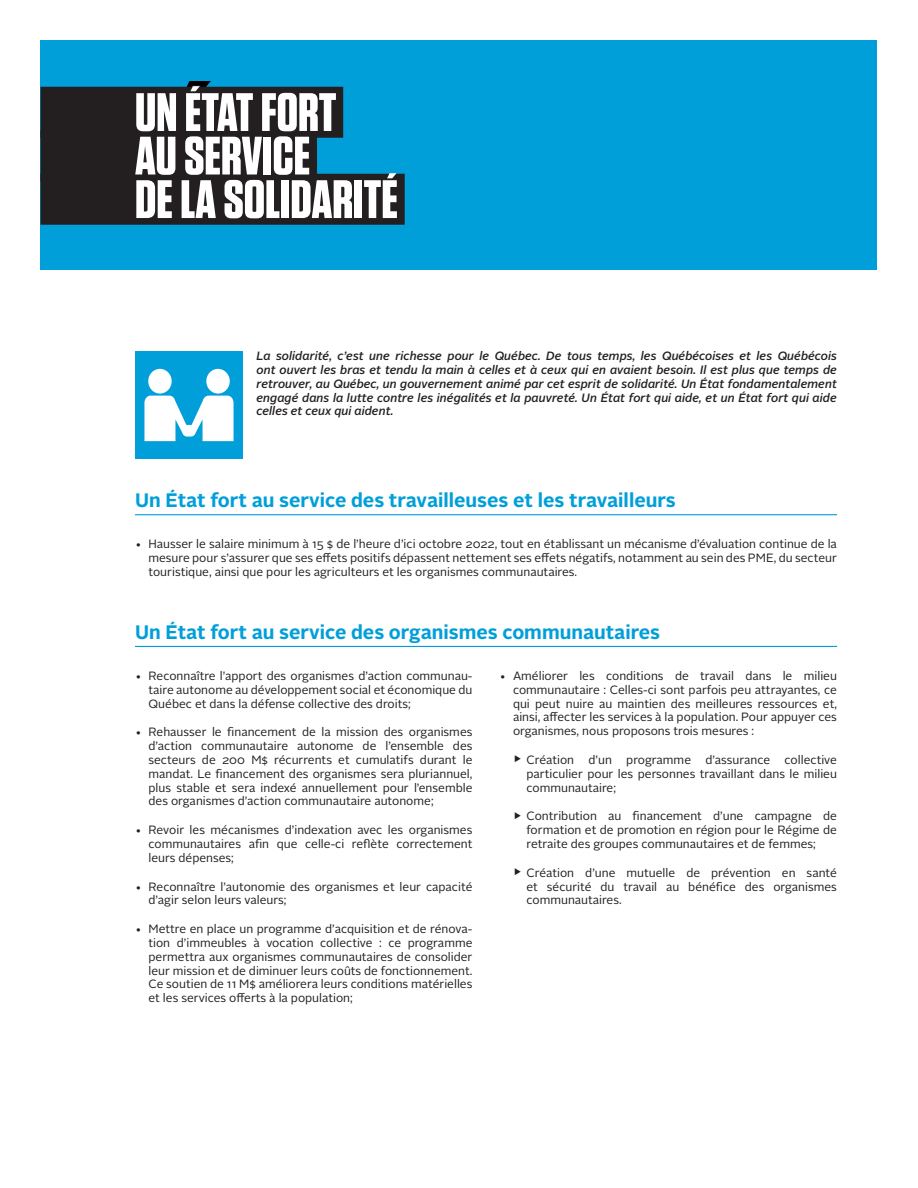
<style>
.page{position:relative;width:918px;height:1188px;background:#fff}
.page>*{position:absolute;margin:0;border:0;box-sizing:border-box;transform-origin:0 0}
.t1{font:700 54px/43.5px "Tungsten";color:#fff}
.t2{font:700 19.5px "Alright Sans";color:#009fda}
.t3{font:12px/13.8px "Alright Sans";color:#231f20;text-align:justify}
.t4{font:italic 500 12px/13.8px "Alright Sans";color:#231f20;text-align:justify}
.s1{font-size:10.5px}
</style>
<div class="page">
<div style="left:40px;top:40px;width:838px;height:230px;background:#009fda"></div>
<svg style="left:178px;top:81px;width:38px;height:6px"></svg>
<div style="left:40px;top:87px;width:303px;height:51px;background:#231f20"></div>
<div style="left:40px;top:130px;width:277px;height:51px;background:#231f20"></div>
<div style="left:40px;top:174px;width:365px;height:51px;background:#231f20"></div>
<hr style="left:135px;top:514px;width:702px;height:1px;background:#009fda">
<hr style="left:135px;top:646px;width:702px;height:1px;background:#009fda">
<div style="left:135px;top:351px;width:108px;height:108px;background:#009fda"></div>
<div style="left:206px;top:369px;width:24px;height:25px;background:#fff;border-radius:50%"></div>
<svg style="left:144px;top:396px;width:90px;height:45px"></svg>
<div style="left:148px;top:369px;width:24px;height:25px;background:#fff;border-radius:50%"></div>
<h1 class="t1" style="left:135px;top:92px;width:264px">UN ÉTAT FORT<br>AU SERVICE<br>DE LA SOLIDARITÉ</h1>
<p class="t4" style="left:256px;top:349px;width:582px">La solidarité, c’est une richesse pour le Québec. De tous temps, les Québécoises et les Québécois ont ouvert les bras et tendu la main à celles et à ceux qui en avaient besoin. Il est plus que temps de retrouver, au Québec, un gouvernement animé par cet esprit de solidarité. Un État fondamentalement engagé dans la lutte contre les inégalités et la pauvreté. Un État fort qui aide, et un État fort qui aide celles et ceux qui aident.</p>
<h2 class="t2" style="left:135px;top:487px;width:542px">Un État fort au service des travailleuses et les travailleurs</h2>
<p class="t3" style="left:148px;top:537px;width:690px;text-indent:-14px">• Hausser le salaire minimum à 15 $ de l’heure d’ici octobre 2022, tout en établissant un mécanisme d’évaluation continue de la mesure pour s’assurer que ses effets positifs dépassent nettement ses effets négatifs, notamment au sein des PME, du secteur touristique, ainsi que pour les agriculteurs et les organismes communautaires.</p>
<h2 class="t2" style="left:135px;top:619px;width:527px">Un État fort au service des organismes communautaires</h2>
<p class="t3" style="left:148px;top:669px;width:326px;text-indent:-14px">• Reconnaître l’apport des organismes d’action communau&shy;taire autonome au développement social et économique du Québec et dans la défense collective des droits;</p>
<p class="t3" style="left:148px;top:725px;width:326px;text-indent:-14px">• Rehausser le financement de la mission des organismes d’action communautaire autonome de l’ensemble des secteurs de 200 M$ récurrents et cumulatifs durant le mandat. Le financement des organismes sera pluriannuel, plus stable et sera indexé annuellement pour l’ensemble des organismes d’action communautaire autonome;</p>
<p class="t3" style="left:148px;top:823px;width:325px;text-indent:-14px">• Revoir les mécanismes d’indexation avec les organismes communautaires afin que celle-ci reflète correctement leurs dépenses;</p>
<p class="t3" style="left:148px;top:880px;width:325px;text-indent:-14px">• Reconnaître l’autonomie des organismes et leur capacité d’agir selon leurs valeurs;</p>
<p class="t3" style="left:148px;top:922px;width:326px;text-indent:-14px">• Mettre en place un programme d’acquisition et de rénova&shy;tion d’immeubles à vocation collective : ce programme permettra aux organismes communautaires de consolider leur mission et de diminuer leurs coûts de fonctionnement.<br>Ce soutien de 11 M$ améliorera leurs conditions matérielles et les services offerts à la population;</p>
<p class="t3" style="left:513px;top:669px;width:326px;text-indent:-14px">• Améliorer les conditions de travail dans le milieu communautaire : Celles-ci sont parfois peu attrayantes, ce qui peut nuire au maintien des meilleures ressources et, ainsi, affecter les services à la population. Pour appuyer ces organismes, nous proposons trois mesures :</p>
<p class="t3" style="left:526px;top:753px;width:312px;text-indent:-14px"><span class="s1">▶</span> Création d’un programme d’assurance collective particulier pour les personnes travaillant dans le milieu communautaire;</p>
<p class="t3" style="left:526px;top:809px;width:312px;text-indent:-14px"><span class="s1">▶</span> Contribution au financement d’une campagne de formation et de promotion en région pour le Régime de retraite des groupes communautaires et de femmes;</p>
<p class="t3" style="left:526px;top:866px;width:312px;text-indent:-14px"><span class="s1">▶</span> Création d’une mutuelle de prévention en santé et sécurité du travail au bénéfice des organismes communautaires.</p>
</div>
